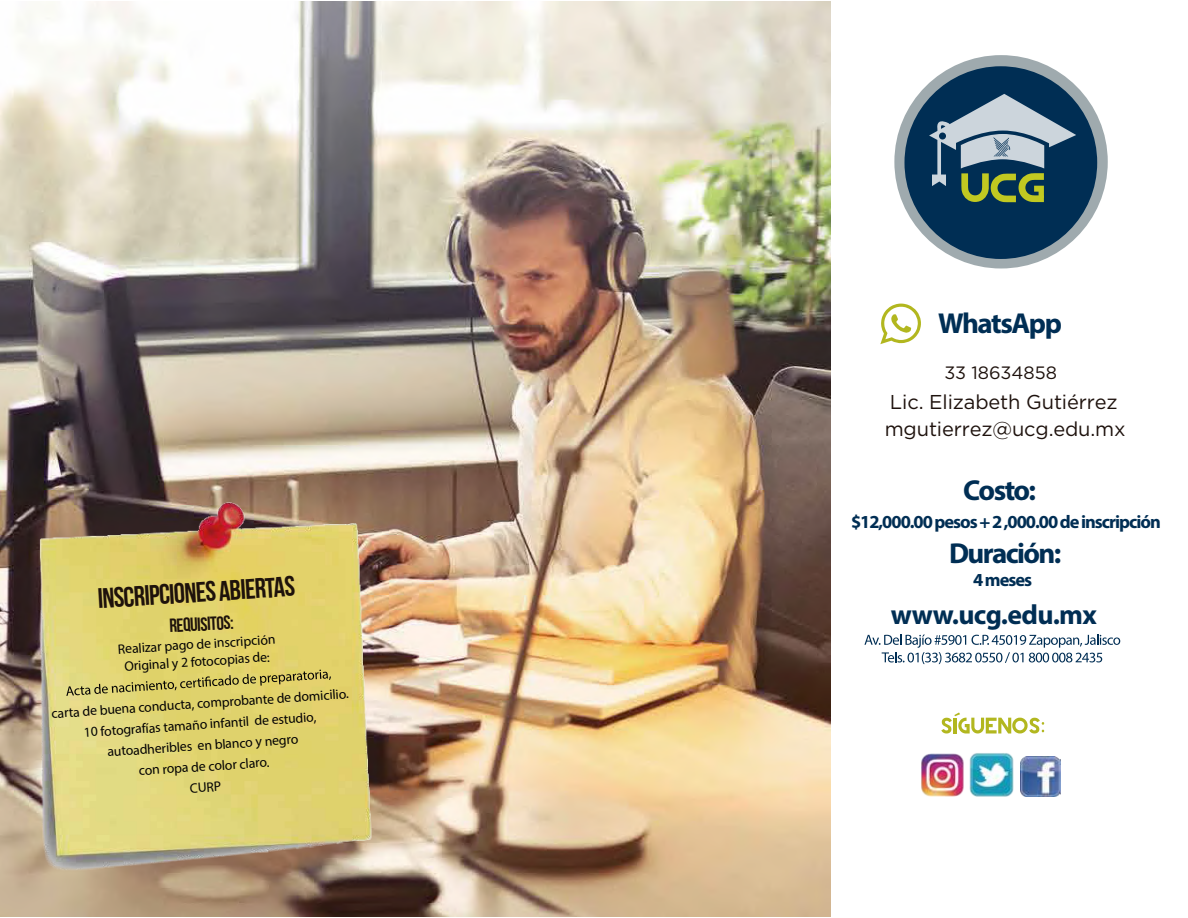
<style>
.page{position:relative;width:1188px;height:918px;background:#fff}
.page>*{position:absolute;margin:0;border:0;box-sizing:border-box;transform-origin:0 0}
.t1{font:700 28.95px/63px "Myriad Pro";letter-spacing:-.055em;color:#002e54;text-align:center}
.t2{font:28.2px "Bebas Neue";color:#1e120b}
.t3{font:700 27.75px "Myriad Pro";letter-spacing:-.025em;color:#002e54}
.t4{font:20.1px/27px "Gotham";letter-spacing:-.005em;color:#1e120d}
.t5{font:19.05px "Bebas Neue";color:#1e120b}
.t6{font:700 18.45px "Myriad Pro";letter-spacing:-.055em;color:#002e54}
.t7{font:17.85px "Gotham";color:#1e120d}
.t8{font:13.8px/21px "Myriad Pro";color:#030203;text-align:center}
</style>
<div class="page">
<img style="left:0;top:2px;width:830px;height:914px">
<svg style="left:864px;top:634px;width:256px;height:30px"></svg>
<img style="left:1020px;top:756px;width:41px;height:40px">
<svg style="left:941px;top:712px;width:103px;height:22px"></svg>
<img style="left:921px;top:753px;width:93px;height:44px">
<img style="left:30px;top:499px;width:354px;height:377px">
<svg style="left:66px;top:670px;width:265px;height:26px;background:#cabe64"></svg>
<div style="left:894px;top:55px;width:214px;height:213px;background:#9faaae;border-radius:50%"></div>
<div style="left:904px;top:66px;width:193px;height:193px;background:#002e54;border-radius:50%"></div>
<svg style="left:929px;top:94px;width:147px;height:108px"></svg>
<svg style="left:880px;top:304px;width:41px;height:40px"></svg>
<h2 class="t2" style="left:97px;top:584px;width:199px;rotate:-4deg">InscripcionesAbiertas</h2>
<h3 class="t5" style="left:169px;top:615px;width:66px;rotate:-3deg">Requisitos:</h3>
<p class="t8" style="left:124px;top:656px;width:147px;rotate:-4deg">Original y 2 fotocopias de:</p>
<p class="t8" style="left:117px;top:639px;width:159px;rotate:-4deg">Realizar pago de inscripción</p>
<p class="t8" style="left:51px;top:703px;width:299px;rotate:-4deg">carta de buena conducta, comprobante de domicilio.<br>10 fotografías tamaño infantil de estudio, autoadheribles en blanco y negro<br>con ropa de color claro.<br>CURP</p>
<h1 class="t1" style="left:938px;top:291px;width:126px">WhatsApp</h1>
<p class="t7" style="left:944px;top:361px;width:114px">33 18634858</p>
<h3 class="t4" style="left:885px;top:388px;width:242px">Lic. Elizabeth Gutiérrez mgutierrez@ucg.edu.mx</h3>
<h1 class="t1" style="left:949px;top:458px;width:114px">Costo:<br>Duración:</h1>
<h3 class="t6" style="left:851px;top:509px;width:311px">$12,000.00pesos + 2,000.00deinscripción</h3>
<h3 class="t6" style="left:973px;top:567px;width:60px">4meses</h3>
<h3 class="t3" style="left:891px;top:597px;width:207px">www.ucg.edu.mx</h3>
</div>
